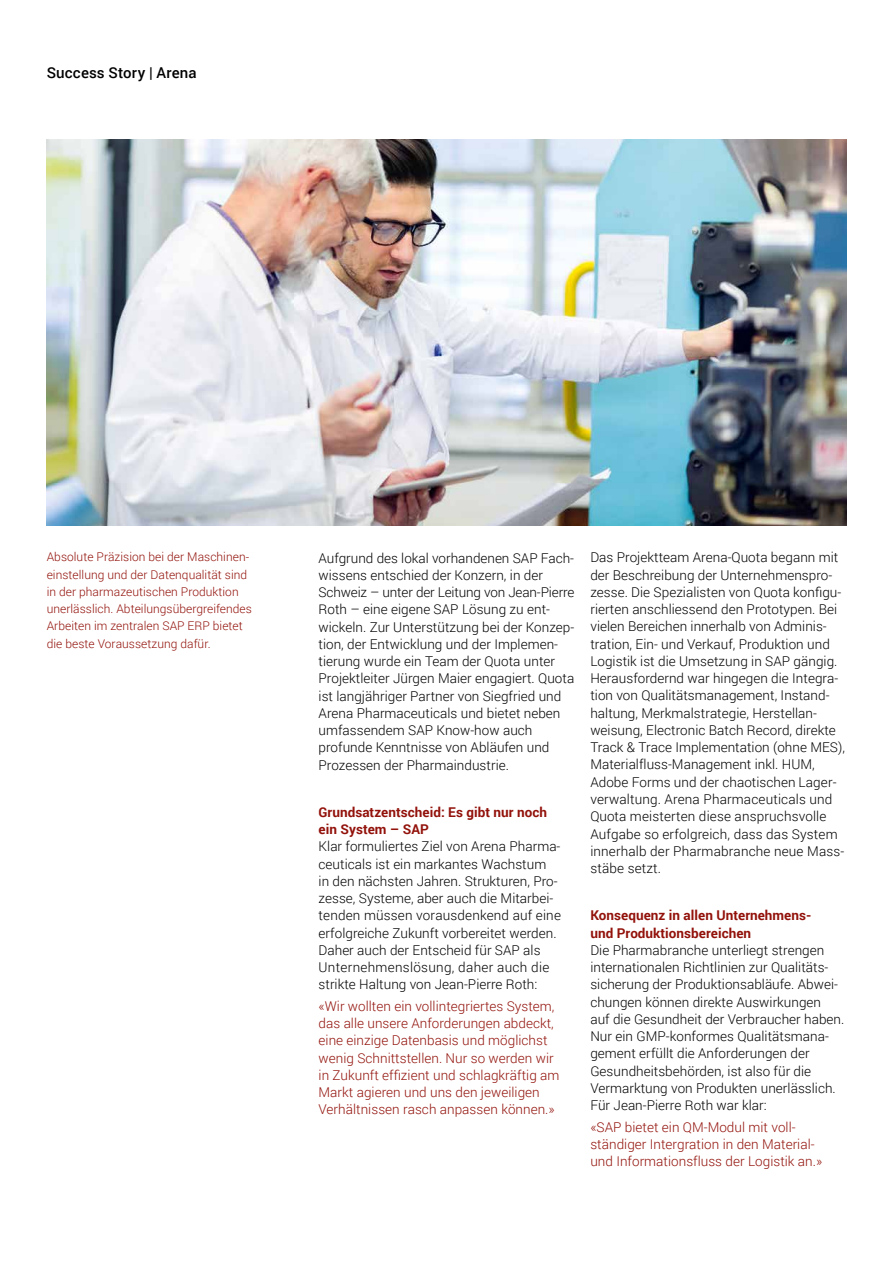
<style>
.page{position:relative;width:893px;height:1263px;background:#fff}
.page>*{position:absolute;margin:0;border:0;box-sizing:border-box;transform-origin:0 0}
.t1{font:500 15px "Roboto";letter-spacing:.01em;color:#000}
.t2{font:300 13.5px/17.2px "Roboto";letter-spacing:.005em;color:#000}
.t3{font:300 13.5px/17.2px "Roboto";letter-spacing:.005em;color:#92120b}
.t4{font:700 13.5px/17.2px "Roboto";letter-spacing:.005em;color:#92120b}
.t5{font:300 12px/17.2px "Roboto";letter-spacing:.005em;color:#92120b}
</style>
<div class="page">
<img style="left:47px;top:139px;width:799px;height:386px">
<p class="t1" style="left:47px;top:63px;width:151px">Success Story | Arena</p>
<p class="t5" style="left:47px;top:548px;width:207px">Absolute Präzision bei der Maschinen&shy;einstellung und der Datenqualität sind in der pharmazeutischen Produktion unerlässlich. Abteilungsübergreifendes Arbeiten im zentralen SAP ERP bietet die beste Voraussetzung dafür.</p>
<p class="t2" style="left:319px;top:549px;width:257px">Aufgrund des lokal vorhandenen SAP Fach&shy;wissens entschied der Konzern, in der Schweiz – unter der Leitung von Jean-Pierre Roth – eine eigene SAP Lösung zu ent&shy;wickeln. Zur Unterstützung bei der Konzep&shy;tion, der Entwicklung und der Implemen&shy;tierung wurde ein Team der Quota unter Projektleiter Jürgen Maier engagiert. Quota ist langjähriger Partner von Siegfried und Arena Pharmaceuticals und bietet neben umfassendem SAP Know-how auch profunde Kenntnisse von Abläufen und Prozessen der Pharmaindustrie.</p>
<p class="t4" style="left:319px;top:803px;width:230px">Grundsatzentscheid: Es gibt nur noch ein System – SAP</p>
<p class="t2" style="left:319px;top:837px;width:244px">Klar formuliertes Ziel von Arena Pharma&shy;ceuticals ist ein markantes Wachstum<br>in den nächsten Jahren. Strukturen, Pro&shy;zesse, Systeme, aber auch die Mitarbei&shy;tenden müssen vorausdenkend auf eine erfolgreiche Zukunft vorbereitet werden.<br>Daher auch der Entscheid für SAP als Unternehmenslösung, daher auch die strikte Haltung von Jean-Pierre Roth:</p>
<p class="t3" style="left:319px;top:997px;width:242px">«Wir wollten ein vollintegriertes System, das alle unsere Anforderungen abdeckt, eine einzige Datenbasis und möglichst wenig Schnittstellen. Nur so werden wir in Zukunft effizient und schlagkräftig am Markt agieren und uns den jeweiligen Verhältnissen rasch anpassen können.»</p>
<p class="t2" style="left:590px;top:548px;width:256px">Das Projektteam Arena-Quota begann mit der Beschreibung der Unternehmenspro&shy;zesse. Die Spezialisten von Quota konfigu&shy;rierten anschliessend den Prototypen. Bei vielen Bereichen innerhalb von Adminis&shy;tration, Ein- und Verkauf, Produktion und Logistik ist die Umsetzung in SAP gängig.<br>Herausfordernd war hingegen die Integra&shy;tion von Qualitätsmanagement, Instand&shy;haltung, Merkmalstrategie, Herstellan&shy;weisung, Electronic Batch Record, direkte Track &amp; Trace Implementation (ohne MES), Materialfluss-Management inkl. HUM, Adobe Forms und der chaotischen Lager&shy;verwaltung. Arena Pharmaceuticals und Quota meisterten diese anspruchsvolle Aufgabe so erfolgreich, dass das System innerhalb der Pharmabranche neue Mass&shy;stäbe setzt.</p>
<p class="t4" style="left:590px;top:906px;width:223px">Konsequenz in allen Unternehmens&shy;und Produktionsbereichen</p>
<p class="t2" style="left:590px;top:941px;width:256px">Die Pharmabranche unterliegt strengen internationalen Richtlinien zur Qualitäts&shy;sicherung der Produktionsabläufe. Abwei&shy;chungen können direkte Auswirkungen<br>auf die Gesundheit der Verbraucher haben.<br>Nur ein GMP-konformes Qualitätsmana&shy;gement erfüllt die Anforderungen der Gesundheitsbehörden, ist also für die Vermarktung von Produkten unerlässlich.<br>Für Jean-Pierre Roth war klar:</p>
<p class="t3" style="left:590px;top:1118px;width:233px">«SAP bietet ein QM-Modul mit voll&shy;ständiger Intergration in den Material&shy;und Informationsfluss der Logistik an.»</p>
</div>
